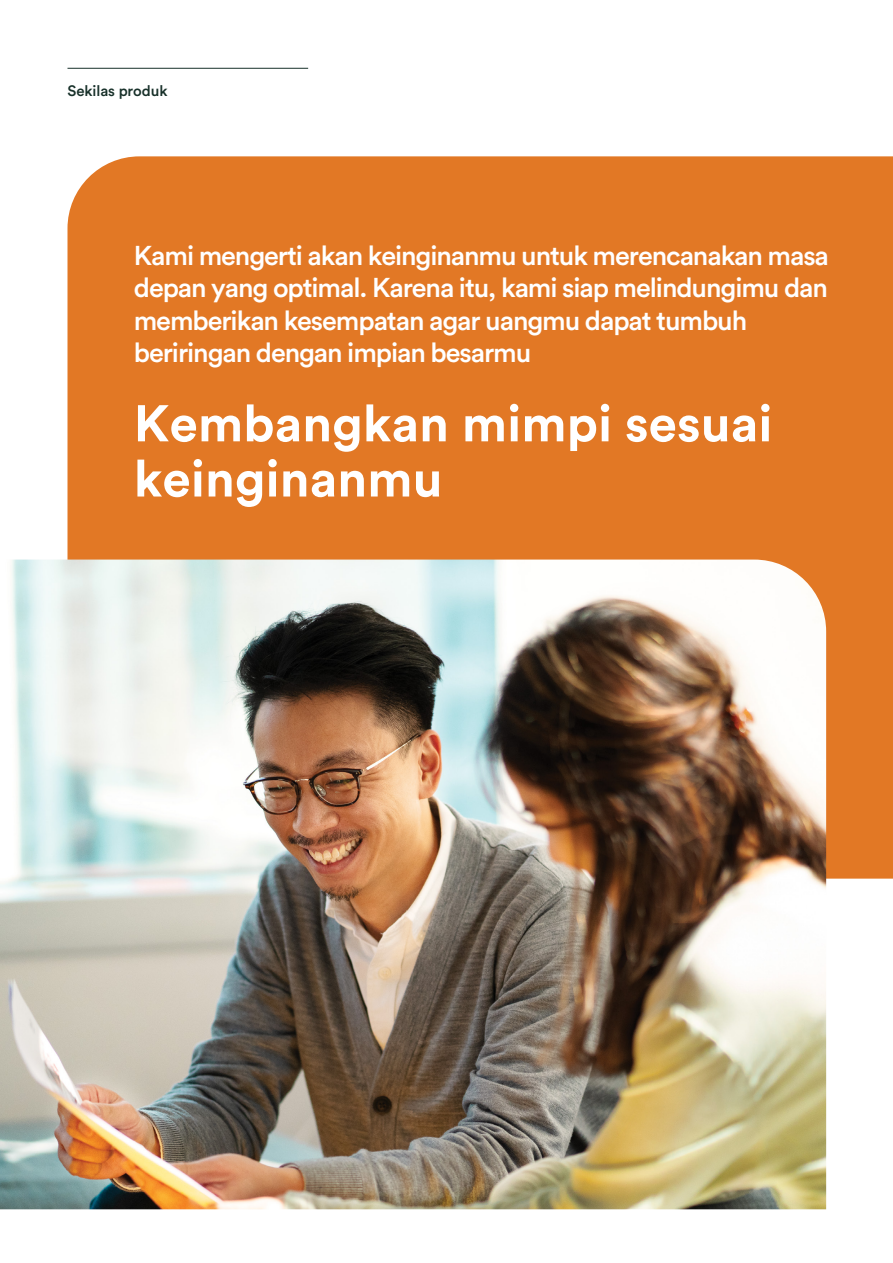
<style>
.page{position:relative;width:893px;height:1263px;background:#fff}
.page>*{position:absolute;margin:0;border:0;box-sizing:border-box;transform-origin:0 0}
.t1{font:700 51px/55.2px "FWD Circular";letter-spacing:.005em;color:#fff}
.t2{font:500 27px/32.4px "FWD Circular";letter-spacing:-.04em;color:#fff}
.t3{font:500 15px "FWD Circular";letter-spacing:-.005em;color:#173029}
</style>
<div class="page">
<div style="left:68px;top:156px;width:825px;height:723px;background:#e27825"></div>
<img style="left:0;top:559px;width:826px;height:650px">
<hr style="left:68px;top:68px;width:240px;height:1px;background:#173029">
<p class="t3" style="left:68px;top:80px;width:102px">Sekilas produk</p>
<p class="t2" style="left:134px;top:238px;width:697px">Kami mengerti akan keinginanmu untuk merencanakan masa depan yang optimal. Karena itu, kami siap melindungimu dan memberikan kesempatan agar uangmu dapat tumbuh beriringan dengan impian besarmu</p>
<h1 class="t1" style="left:134px;top:394px;width:640px">Kembangkan mimpi sesuai keinginanmu</h1>
</div>
